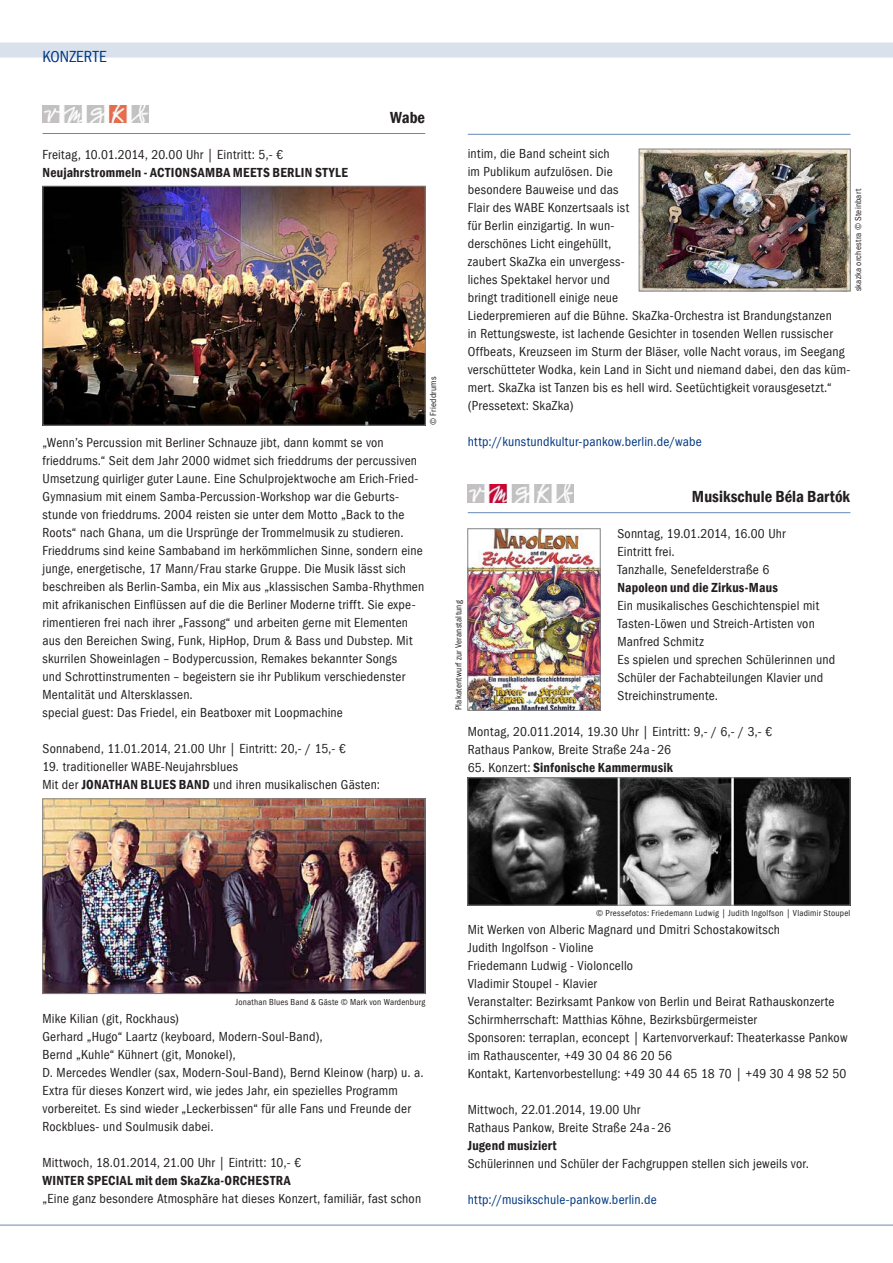
<style>
.page{position:relative;width:893px;height:1263px;background:#fff}
.page>*{position:absolute;margin:0;border:0;box-sizing:border-box;transform-origin:0 0}
.t1{font:600 condensed 16.5px "Franklin Gothic";color:#231f20}
.t2{font:condensed 16.5px "Franklin Gothic";letter-spacing:.01em;color:#003882}
.t3{font:condensed 13.5px/18px "Franklin Gothic";letter-spacing:.015em;color:#231f20}
.t4{font:600 condensed 13.5px "Franklin Gothic";letter-spacing:.015em;color:#231f20}
.t5{font:condensed 13.5px "Franklin Gothic";letter-spacing:.02em;color:#003882}
.t6{font:condensed 13.5px "Franklin Gothic";letter-spacing:-.015em;color:#231f20}
.t7{font:condensed 9px "Franklin Gothic";letter-spacing:.03em;color:#231f20}
.s1{font-weight:600}
.s2{font-weight:400}
</style>
<div class="page">
<div style="left:0;top:43px;width:893px;height:15px;background:#d9e1ec"></div>
<hr style="left:0;top:1225px;width:893px;height:1px;background:#6688b4">
<img style="left:468px;top:485px;width:105px;height:17px">
<hr style="left:468px;top:512px;width:382px;height:1px;background:#6688b4">
<img style="left:470px;top:530px;width:128px;height:178px">
<div style="left:468px;top:528px;width:132px;height:182px;border:1px solid #808285"></div>
<img style="left:470px;top:779px;width:378px;height:124px">
<div style="left:468px;top:777px;width:382px;height:128px;border:1px solid #808285"></div>
<img style="left:43px;top:106px;width:105px;height:17px">
<hr style="left:43px;top:133px;width:382px;height:1px;background:#6688b4">
<img style="left:45px;top:188px;width:378px;height:235px">
<div style="left:43px;top:186px;width:382px;height:239px;border:1px solid #808285"></div>
<img style="left:45px;top:801px;width:378px;height:191px">
<div style="left:43px;top:799px;width:382px;height:195px;border:1px solid #808285"></div>
<img style="left:641px;top:151px;width:207px;height:138px">
<div style="left:639px;top:149px;width:211px;height:142px;border:1px solid #808285"></div>
<hr style="left:468px;top:134px;width:382px;height:1px;background:#6688b4">
<p class="t2" style="left:43px;top:47px;width:59px">Konzerte</p>
<p class="t3" style="left:43px;top:146px;width:242px">Freitag, 10.01.2014, 20.00 Uhr | Eintritt: 5,- €</p>
<p class="t4" style="left:43px;top:163px;width:307px">Neujahrstrommeln - ACTIONSAMBA MEETS BERLIN STYLE</p>
<p class="t1" style="left:390px;top:106px;width:36px">Wabe</p>
<p class="t7" style="left:428px;top:425px;width:50px;rotate:-90deg">© Frieddrums</p>
<p class="t3" style="left:43px;top:434px;width:343px">„Wenn’s Percussion mit Berliner Schnauze jibt, dann kommt se von</p>
<p class="t3" style="left:43px;top:452px;width:383px">frieddrums.“ Seit dem Jahr 2000 widmet sich frieddrums der percussiven Umsetzung quirliger guter Laune. Eine Schulprojektwoche am Erich-Fried-Gymnasium mit einem Samba-Percussion-Workshop war die Geburts&shy;stunde von frieddrums. 2004 reisten sie unter dem Motto „Back to the Roots“ nach Ghana, um die Ursprünge der Trommelmusik zu studieren.<br>Frieddrums sind keine Sambaband im herkömmlichen Sinne, sondern eine junge, energetische, 17 Mann/Frau starke Gruppe. Die Musik lässt sich beschreiben als Berlin-Samba, ein Mix aus „klassischen Samba-Rhythmen mit afrikanischen Einflüssen auf die die Berliner Moderne trifft. Sie expe&shy;rimentieren frei nach ihrer „Fassong“ und arbeiten gerne mit Elementen aus den Bereichen Swing, Funk, HipHop, Drum &amp; Bass und Dubstep. Mit skurrilen Showeinlagen – Bodypercussion, Remakes bekannter Songs<br>und Schrottinstrumenten – begeistern sie ihr Publikum verschiedenster Mentalität und Altersklassen.</p>
<p class="t3" style="left:43px;top:704px;width:302px">special guest: Das Friedel, ein Beatboxer mit Loopmachine</p>
<p class="t3" style="left:43px;top:740px;width:305px">Sonnabend, 11.01.2014, 21.00 Uhr | Eintritt: 20,- / 15,- €</p>
<p class="t3" style="left:43px;top:758px;width:197px">19. traditioneller WABE-Neujahrsblues</p>
<p class="t3" style="left:43px;top:776px;width:339px">Mit der <span class="s1">JONATHAN BLUES BAND</span> und ihren musikalischen Gästen:</p>
<p class="t3" style="left:468px;top:145px;width:384px">intim, die Band scheint sich<br>im Publikum aufzulösen. Die<br>besondere Bauweise und das<br>Flair des WABE Konzertsaals ist<br>für Berlin einzigartig. In wun-<br>derschönes Licht eingehüllt,<br>zaubert SkaZka ein unvergess-<br>liches Spektakel hervor und<br>bringt traditionell einige neue<br>Liederpremieren auf die Bühne. SkaZka-Orchestra ist Brandungstanzen<br>in Rettungsweste, ist lachende Gesichter in tosenden Wellen russischer Offbeats, Kreuzseen im Sturm der Bläser, volle Nacht voraus, im Seegang verschütteter Wodka, kein Land in Sicht und niemand dabei, den das küm&shy;mert. SkaZka ist Tanzen bis es hell wird. Seetüchtigkeit vorausgesetzt.“ (Pressetext: SkaZka)</p>
<p class="t5" style="left:468px;top:434px;width:236px">http://kunstundkultur-pankow.berlin.de/wabe</p>
<p class="t7" style="left:853px;top:291px;width:104px;rotate:-90deg">skazka orchestra © Steinbart</p>
<p class="t1" style="left:692px;top:485px;width:160px">Musikschule Béla Bartók</p>
<p class="t6" style="left:617px;top:526px;width:170px">Sonntag, 19.01.2014, 16.00 Uhr</p>
<p class="t3" style="left:617px;top:543px;width:59px">Eintritt frei.</p>
<p class="t3" style="left:617px;top:561px;width:153px">Tanzhalle, Senefelderstraße 6</p>
<p class="t4" style="left:617px;top:578px;width:162px">Napoleon und die Zirkus-Maus</p>
<p class="t3" style="left:617px;top:597px;width:203px">Ein musikalisches Geschichtenspiel mit</p>
<p class="t3" style="left:617px;top:615px;width:199px">Tasten-Löwen und Streich-Artisten von</p>
<p class="t3" style="left:617px;top:633px;width:88px">Manfred Schmitz</p>
<p class="t3" style="left:617px;top:651px;width:219px">Es spielen und sprechen Schülerinnen und<br>Schüler der Fachabteilungen Klavier und<br>Streichinstrumente.</p>
<p class="t3" style="left:468px;top:723px;width:306px">Montag, 20.011.2014, 19.30 Uhr | Eintritt: 9,- / 6,- / 3,- €</p>
<p class="t3" style="left:468px;top:741px;width:205px">Rathaus Pankow, Breite Straße 24a - 26</p>
<p class="t4" style="left:468px;top:758px;width:207px"><span class="s2">65. Konzert:</span> Sinfonische Kammermusik</p>
<p class="t7" style="left:453px;top:710px;width:111px;rotate:-90deg">Plakatentwurf zur Veranstaltung</p>
<p class="t7" style="left:236px;top:996px;width:191px">Jonathan Blues Band &amp; Gäste © Mark von Wardenburg</p>
<p class="t3" style="left:43px;top:1010px;width:138px">Mike Kilian (git, Rockhaus)</p>
<p class="t3" style="left:43px;top:1028px;width:282px">Gerhard „Hugo“ Laartz (keyboard, Modern-Soul-Band),</p>
<p class="t3" style="left:43px;top:1046px;width:195px">Bernd „Kuhle“ Kühnert (git, Monokel),</p>
<p class="t3" style="left:43px;top:1064px;width:383px">D. Mercedes Wendler (sax, Modern-Soul-Band), Bernd Kleinow (harp) u. a.</p>
<p class="t3" style="left:43px;top:1082px;width:370px">Extra für dieses Konzert wird, wie jedes Jahr, ein spezielles Programm vorbereitet. Es sind wieder „Leckerbissen“ für alle Fans und Freunde der<br>Rockblues- und Soulmusik dabei.</p>
<p class="t3" style="left:43px;top:1154px;width:260px">Mittwoch, 18.01.2014, 21.00 Uhr | Eintritt: 10,- €</p>
<p class="t4" style="left:43px;top:1171px;width:250px">WINTER SPECIAL mit dem SkaZka-ORCHESTRA</p>
<p class="t3" style="left:43px;top:1190px;width:380px">„Eine ganz besondere Atmosphäre hat dieses Konzert, familiär, fast schon</p>
<p class="t7" style="left:596px;top:908px;width:256px">© Pressefotos: Friedemann Ludwig | Judith Ingolfson | Vladimir Stoupel</p>
<p class="t3" style="left:468px;top:921px;width:314px">Mit Werken von Alberic Magnard und Dmitri Schostakowitsch</p>
<p class="t3" style="left:468px;top:939px;width:127px">Judith Ingolfson - Violine</p>
<p class="t3" style="left:468px;top:957px;width:167px">Friedemann Ludwig - Violoncello</p>
<p class="t3" style="left:468px;top:975px;width:368px">Vladimir Stoupel - Klavier<br>Veranstalter: Bezirksamt Pankow von Berlin und Beirat Rathauskonzerte</p>
<p class="t3" style="left:468px;top:1011px;width:291px">Schirmherrschaft: Matthias Köhne, Bezirksbürgermeister</p>
<p class="t3" style="left:468px;top:1029px;width:381px">Sponsoren: terraplan, econcept | Kartenvorverkauf: Theaterkasse Pankow im Rathauscenter, +49 30 04 86 20 56</p>
<p class="t3" style="left:468px;top:1065px;width:380px">Kontakt, Kartenvorbestellung: +49 30 44 65 18 70 | +49 30 4 98 52 50</p>
<p class="t3" style="left:468px;top:1101px;width:174px">Mittwoch, 22.01.2014, 19.00 Uhr</p>
<p class="t3" style="left:468px;top:1119px;width:205px">Rathaus Pankow, Breite Straße 24a - 26</p>
<p class="t4" style="left:468px;top:1136px;width:90px">Jugend musiziert</p>
<p class="t3" style="left:468px;top:1155px;width:343px">Schülerinnen und Schüler der Fachgruppen stellen sich jeweils vor.</p>
<p class="t5" style="left:468px;top:1192px;width:190px">http://musikschule-pankow.berlin.de</p>
</div>
